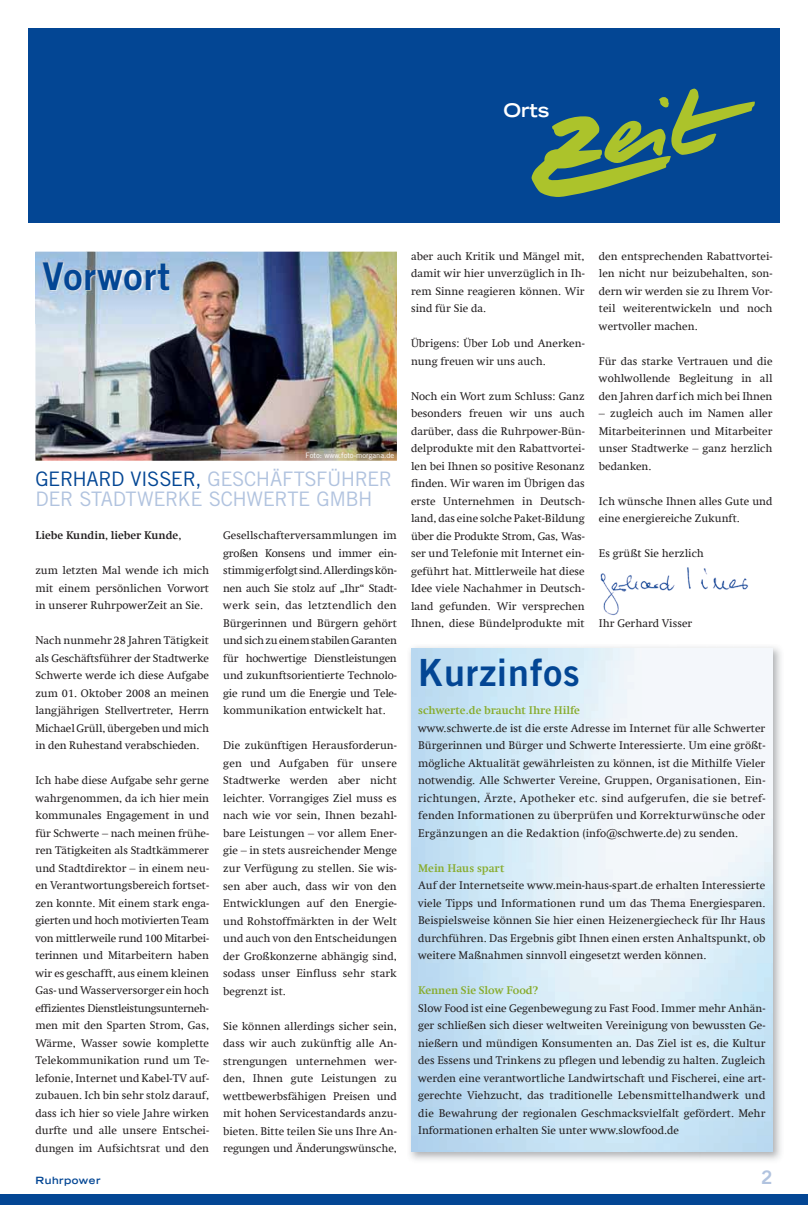
<style>
.page{position:relative;width:808px;height:1205px;background:#fff}
.page>*{position:absolute;margin:0;border:0;box-sizing:border-box;transform-origin:0 0}
.t1{font:38.25px "Trade Gothic LT Std Bd 2";letter-spacing:.025em;color:#034694}
.t2{font:37.5px "Trade Gothic LT Std Bd 2";letter-spacing:.025em;color:#034694}
.t3{font:20px/20px "Trade Gothic LT Std";letter-spacing:-.025em;color:#b1c3df}
.t4{font:700 expanded 18.75px "Trade Gothic LT Std";color:#fff}
.t5{font:18.75px "Trade Gothic LT Std Bd 2";color:#b1c3df}
.t6{font:11.25px/17.5px "Swift Com";color:#231f20;text-align:justify}
.t7{font:700 11.25px "Swift Com";color:#88ac2e}
.t8{font:700 11.25px "Swift Com";color:#231f20}
.t9{font:700 expanded 10px "Trade Gothic LT Std";letter-spacing:.05em;color:#034694}
.t10{font:7.5px "Trade Gothic LT Std";color:#fff}
.s1{color:#034694}
</style>
<div class="page">
<div style="left:0;top:1194px;width:808px;height:11px;background:#034694"></div>
<div style="left:28px;top:28px;width:752px;height:195px;background:#034694"></div>
<svg style="left:531px;top:88px;width:224px;height:109px"></svg>
<img style="left:600px;top:567px;width:148px;height:49px">
<img style="left:35px;top:252px;width:362px;height:209px">
<img style="left:36px;top:252px;width:361px;height:72px">
<img style="left:410px;top:647px;width:371px;height:513px">
<img style="left:411px;top:648px;width:361px;height:504px">
<h3 class="t4" style="left:503px;top:99px;width:47px">Orts</h3>
<h1 class="t1" style="left:43px;top:262px;width:129px">Vorwort</h1>
<p class="t10" style="left:306px;top:453px;width:90px">Foto: www.foto-morgana.de</p>
<h3 class="t3" style="left:35px;top:471px;width:358px"><span class="s1">GERHARD VISSER,</span> GESCHÄFTSFÜHRER<br>DER STADTWERKE SCHWERTE GMBH</h3>
<p class="t8" style="left:35px;top:529px;width:147px">Liebe Kundin, lieber Kunde,</p>
<p class="t6" style="left:35px;top:562px;width:175px">zum letzten Mal wende ich mich mit einem persönlichen Vorwort in unserer RuhrpowerZeit an Sie.</p>
<p class="t6" style="left:35px;top:632px;width:175px">Nach nunmehr 28 Jahren Tätigkeit als Geschäftsführer der Stadtwerke Schwerte werde ich diese Aufgabe zum 01. Oktober 2008 an meinen langjährigen Stellvertreter, Herrn Michael Grüll, übergeben und mich in den Ruhestand verabschieden.</p>
<p class="t6" style="left:35px;top:772px;width:175px">Ich habe diese Aufgabe sehr gerne wahrgenommen, da ich hier mein kommunales Engagement in und für Schwerte – nach meinen frühe&shy;ren Tätigkeiten als Stadtkämmerer und Stadtdirektor – in einem neu&shy;en Verantwortungsbereich fortset&shy;zen konnte. Mit einem stark enga&shy;gierten und hoch motivierten Team von mittlerweile rund 100 Mitarbei&shy;terinnen und Mitarbeitern haben wir es geschafft, aus einem kleinen Gas- und Wasserversorger ein hoch effizientes Dienstleistungsunter neh&shy;men mit den Sparten Strom, Gas, Wärme, Wasser sowie komplette Telekommunikation rund um Te&shy;lefonie, Internet und Kabel-TV auf&shy;zubauen. Ich bin sehr stolz darauf, dass ich hier so viele Jahre wirken durfte und alle unsere Entschei&shy;dungen im Aufsichtsrat und den</p>
<p class="t6" style="left:223px;top:527px;width:175px">Gesellschafterversammlungen im großen Konsens und immer ein&shy;stimmig erfolgt sind. Allerdings kön&shy;nen auch Sie stolz auf „Ihr“ Stadt&shy;werk sein, das letztendlich den Bür gerinnen und Bürgern gehört und sich zu einem stabilen Garanten für hochwertige Dienstleistungen und zukunftsorientierte Technolo&shy;gie rund um die Energie und Tele&shy;kommunikation entwickelt hat.</p>
<p class="t6" style="left:223px;top:737px;width:175px">Die zukünftigen Herausforderun&shy;gen und Aufgaben für unsere Stadtwerke werden aber nicht leichter. Vorrangiges Ziel muss es nach wie vor sein, Ihnen bezahl&shy;bare Leistungen – vor allem Ener&shy;gie – in stets ausreichender Menge zur Verfügung zu stellen. Sie wis&shy;sen aber auch, dass wir von den Entwicklungen auf den Energie&shy;und Rohstoffmärkten in der Welt und auch von den Entscheidungen der Großkonzerne abhängig sind, sodass unser Einfluss sehr stark begrenzt ist.</p>
<p class="t6" style="left:223px;top:1017px;width:175px">Sie können allerdings sicher sein, dass wir auch zukünftig alle An&shy;strengungen unternehmen wer&shy;den, Ihnen gute Leistungen zu wettbewerbsfähigen Preisen und mit hohen Servicestandards anzu&shy;bieten. Bitte teilen Sie uns Ihre An&shy;regungen und Änderungswünsche,</p>
<p class="t6" style="left:411px;top:247px;width:175px">aber auch Kritik und Mängel mit, damit wir hier unverzüglich in Ih&shy;rem Sinne reagieren können. Wir sind für Sie da.</p>
<p class="t6" style="left:411px;top:335px;width:175px">Übrigens: Über Lob und Anerken&shy;nung freuen wir uns auch.</p>
<p class="t6" style="left:411px;top:387px;width:175px">Noch ein Wort zum Schluss: Ganz besonders freuen wir uns auch darüber, dass die Ruhrpower-Bün&shy;delprodukte mit den Rabattvortei&shy;len bei Ihnen so positive Resonanz finden. Wir waren im Übrigen das erste Unternehmen in Deutsch&shy;land, das eine solche Paket-Bildung über die Produkte Strom, Gas, Was&shy;ser und Telefonie mit Internet ein&shy;geführt hat. Mittlerweile hat diese Idee viele Nachahmer in Deutsch&shy;land gefunden. Wir versprechen Ihnen, diese Bündelprodukte mit</p>
<p class="t6" style="left:599px;top:247px;width:175px">den entsprechenden Rabattvortei&shy;len nicht nur beizubehalten, son&shy;dern wir werden sie zu Ihrem Vor&shy;teil weiterentwickeln und noch wertvoller machen.</p>
<p class="t6" style="left:599px;top:352px;width:175px">Für das starke Vertrauen und die wohlwollende Begleitung in all den Jahren darf ich mich bei Ihnen</p>
<p class="t6" style="left:599px;top:405px;width:175px">– zugleich auch im Namen aller Mitarbeiterinnen und Mitarbeiter unser Stadtwerke – ganz herzlich bedanken.</p>
<p class="t6" style="left:599px;top:492px;width:175px">Ich wünsche Ihnen alles Gute und eine energiereiche Zukunft.</p>
<p class="t6" style="left:599px;top:545px;width:107px">Es grüßt Sie herzlich</p>
<p class="t6" style="left:599px;top:615px;width:95px">Ihr Gerhard Visser</p>
<h2 class="t2" style="left:418px;top:659px;width:163px">Kurzinfos</h2>
<p class="t7" style="left:418px;top:704px;width:163px">schwerte.de braucht Ihre Hilfe</p>
<p class="t6" style="left:418px;top:719px;width:349px">www.schwerte.de ist die erste Adresse im Internet für alle Schwerter Bürgerinnen und Bürger und Schwerte Interessierte. Um eine größt&shy;mögliche Aktualität gewährleisten zu können, ist die Mithilfe Vieler notwendig. Alle Schwerter Vereine, Gruppen, Organisationen, Ein&shy;richtungen, Ärzte, Apotheker etc. sind aufgerufen, die sie betref&shy;fenden Informationen zu überprüfen und Korrekturwünsche oder Ergänzungen an die Redaktion (info@schwerte.de) zu senden.</p>
<p class="t7" style="left:418px;top:861px;width:88px">Mein Haus spart</p>
<p class="t6" style="left:418px;top:877px;width:349px">Auf der Internetseite www.mein-haus-spart.de erhalten Interessierte viele Tipps und Informationen rund um das Thema Energiesparen.<br>Beispielsweise können Sie hier einen Heizenergiecheck für Ihr Haus durchführen. Das Ergebnis gibt Ihnen einen ersten Anhaltspunkt, ob weitere Maßnahmen sinnvoll eingesetzt werden können.</p>
<p class="t7" style="left:418px;top:984px;width:121px">Kennen Sie Slow Food?</p>
<p class="t6" style="left:418px;top:999px;width:349px">Slow Food ist eine Gegenbewegung zu Fast Food. Immer mehr Anhän&shy;ger schließen sich dieser weltweiten Vereinigung von bewussten Ge&shy;nießern und mündigen Konsumenten an. Das Ziel ist es, die Kultur des Essens und Trinkens zu pflegen und lebendig zu halten. Zugleich werden eine verantwortliche Landwirtschaft und Fischerei, eine art&shy;gerechte Viehzucht, das traditionelle Lebensmittelhandwerk und die Bewahrung der regionalen Geschmacksvielfalt gefördert. Mehr Informationen erhalten Sie unter www.slowfood.de</p>
<p class="t9" style="left:35px;top:1174px;width:67px">Ruhrpower</p>
<h3 class="t5" style="left:761px;top:1170px;width:13px">2</h3>
</div>
